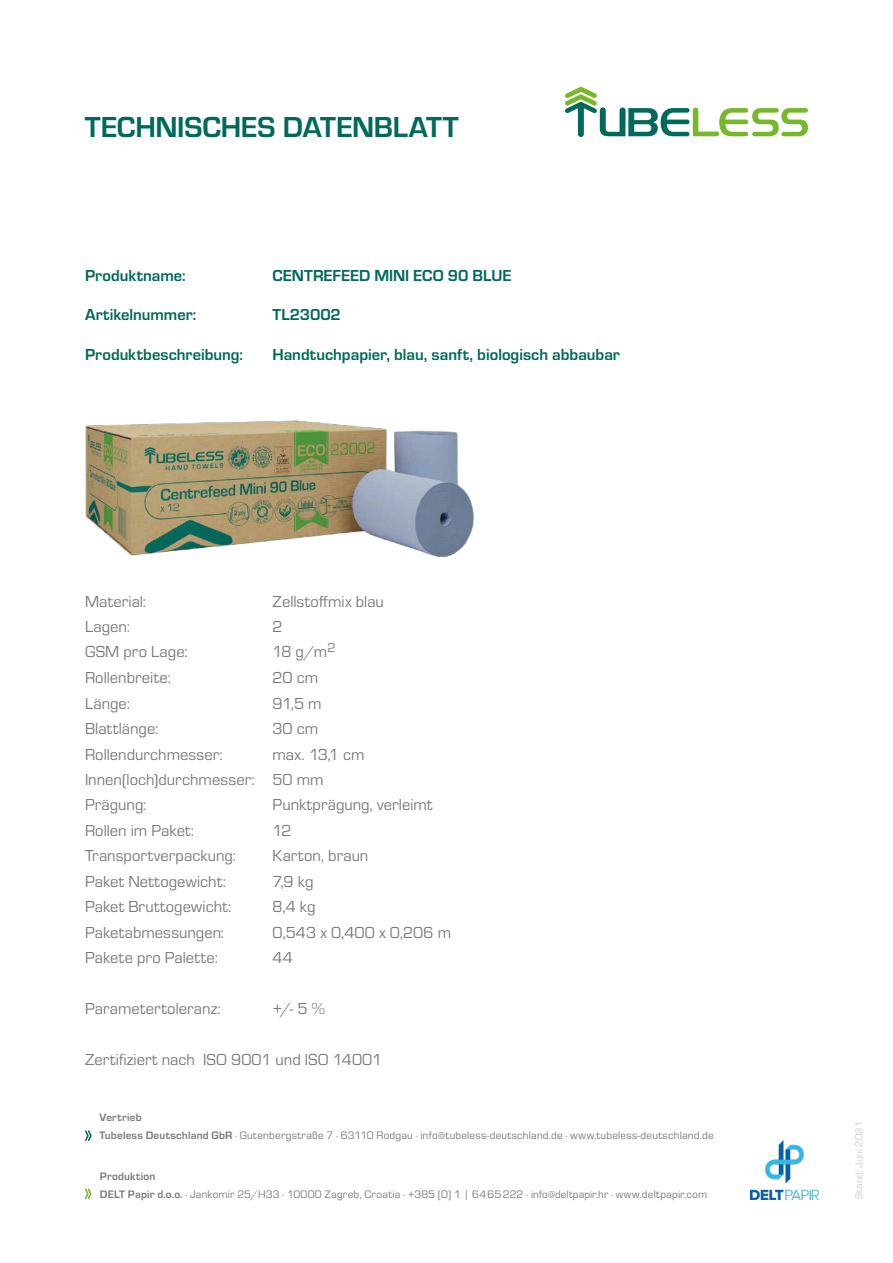
<style>
.page{position:relative;width:893px;height:1263px;background:#fff}
.page>*{position:absolute;margin:0;border:0;box-sizing:border-box;transform-origin:0 0}
.t1{font:700 30px "Eurostile";letter-spacing:-.01em;color:#00695a}
.t2{font:16.5px/25.5px "Eurostile";letter-spacing:.005em;color:#7c7b7b}
.t3{font:700 16.5px "Eurostile";color:#00695a}
.t4{font:11.25px "Eurostile";letter-spacing:.02em;color:#7c7b7b}
.t5{font:700 11.25px "Eurostile";letter-spacing:.015em;color:#7c7b7b}
.t6{font:10.5px "Eurostile";letter-spacing:.02em;color:#cecece}
.s1{font-weight:700}
</style>
<div class="page">
<svg style="left:565px;top:87px;width:243px;height:50px"></svg>
<svg style="left:85px;top:1188px;width:6px;height:11px"></svg>
<svg style="left:85px;top:1130px;width:7px;height:11px"></svg>
<img style="left:750px;top:1141px;width:69px;height:58px">
<img style="left:85px;top:420px;width:389px;height:137px">
<h1 class="t1" style="left:85px;top:105px;width:375px">TECHNISCHES DATENBLATT</h1>
<p class="t3" style="left:85px;top:263px;width:102px">Produktname:</p>
<p class="t3" style="left:273px;top:263px;width:240px">CENTREFEED MINI ECO 90 BLUE</p>
<p class="t3" style="left:85px;top:303px;width:113px">Artikelnummer:</p>
<p class="t3" style="left:273px;top:303px;width:70px">TL23002</p>
<p class="t3" style="left:85px;top:343px;width:160px">Produktbeschreibung:</p>
<p class="t3" style="left:273px;top:343px;width:349px">Handtuchpapier, blau, sanft, biologisch abbaubar</p>
<p class="t2" style="left:85px;top:587px;width:63px">Material:</p>
<p class="t2" style="left:273px;top:587px;width:113px">Zellstoffmix blau</p>
<p class="t2" style="left:85px;top:613px;width:47px">Lagen:</p>
<p class="t2" style="left:273px;top:613px;width:12px">2</p>
<p class="t2" style="left:85px;top:638px;width:104px">GSM pro Lage:</p>
<p class="t2" style="left:273px;top:638px;width:65px">18 g/m<sup>2</sup></p>
<p class="t2" style="left:85px;top:664px;width:88px">Rollenbreite:</p>
<p class="t2" style="left:273px;top:664px;width:47px">20 cm</p>
<p class="t2" style="left:85px;top:689px;width:47px">Länge:</p>
<p class="t2" style="left:273px;top:689px;width:51px">91,5 m</p>
<p class="t2" style="left:85px;top:715px;width:75px">Blattlänge:</p>
<p class="t2" style="left:273px;top:715px;width:47px">30 cm</p>
<p class="t2" style="left:85px;top:740px;width:139px">Rollendurchmesser:</p>
<p class="t2" style="left:85px;top:740px;width:281px;text-indent:188px">max. 13,1 cm<br>Innen(loch)durchmesser: 50 mm<br>Prägung:</p>
<p class="t2" style="left:273px;top:791px;width:161px">Punktprägung, verleimt</p>
<p class="t2" style="left:85px;top:817px;width:111px">Rollen im Paket:</p>
<p class="t2" style="left:273px;top:817px;width:20px">12</p>
<p class="t2" style="left:85px;top:842px;width:152px">Transportverpackung:</p>
<p class="t2" style="left:273px;top:842px;width:97px">Karton, braun</p>
<p class="t2" style="left:85px;top:868px;width:142px">Paket Nettogewicht:</p>
<p class="t2" style="left:273px;top:868px;width:42px">7,9 kg</p>
<p class="t2" style="left:85px;top:893px;width:148px">Paket Bruttogewicht:</p>
<p class="t2" style="left:273px;top:893px;width:44px">8,4 kg</p>
<p class="t2" style="left:85px;top:919px;width:141px">Paketabmessungen:</p>
<p class="t2" style="left:273px;top:919px;width:180px">0,543 x 0,400 x 0,206 m</p>
<p class="t2" style="left:85px;top:944px;width:134px">Pakete pro Palette:</p>
<p class="t2" style="left:273px;top:944px;width:22px">44</p>
<p class="t2" style="left:85px;top:995px;width:137px">Parametertoleranz:</p>
<p class="t2" style="left:273px;top:995px;width:54px">+/- 5 %</p>
<p class="t2" style="left:85px;top:1046px;width:299px">Zertifiziert nach ISO 9001 und ISO 14001</p>
<p class="t5" style="left:100px;top:1109px;width:44px">Vertrieb</p>
<p class="t4" style="left:100px;top:1128px;width:616px"><span class="s1">Tubeless Deutschland GbR</span> · Gutenbergstraße 7 · 63110 Rodgau · info@tubeless-deutschland.de · www.tubeless-deutschland.de</p>
<p class="t5" style="left:100px;top:1168px;width:57px">Produktion</p>
<p class="t4" style="left:100px;top:1186px;width:609px"><span class="s1">DELT Papir d.o.o.</span> · Jankomir 25/H33 · 10000 Zagreb, Croatia · +385 (0) 1 | 6465222 · info@deltpapir.hr · www.deltpapir.com</p>
<p class="t6" style="left:852px;top:1199px;width:80px;rotate:-90deg">Stand: Juni 2021</p>
</div>
